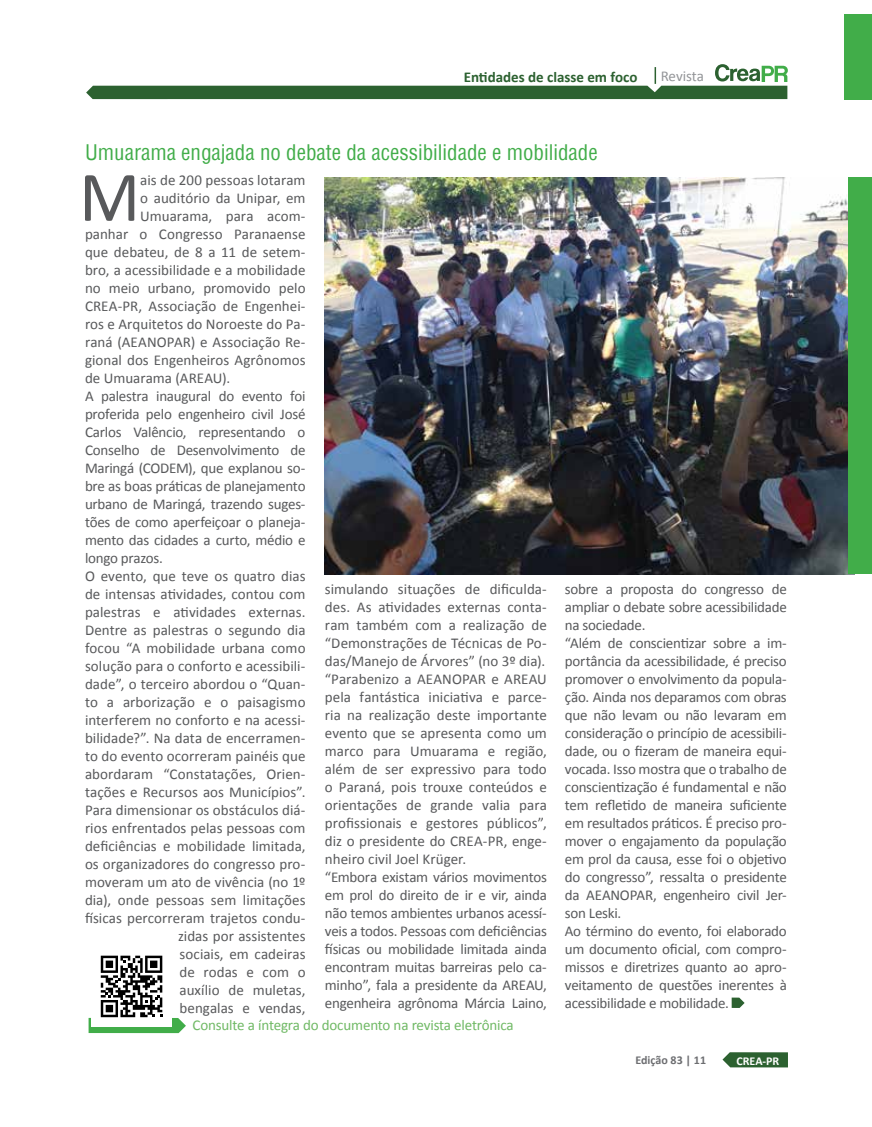
<style>
.page{position:relative;width:872px;height:1127px;background:#fff}
.page>*{position:absolute;margin:0;border:0;box-sizing:border-box;transform-origin:0 0}
.t1{font:71.7px "Calibri";color:#58595b}
.t2{font:condensed 21px "Helvetica";color:#41ad49}
.t3{font:15px/18px "Calibri";color:#58595b}
.t4{font:15px "Calibri";letter-spacing:-.02em;color:#58595b}
.t5{font:15px "Calibri";letter-spacing:-.01em;color:#70b965}
.t6{font:700 15px "Calibri";color:#2c6130}
.t7{font:15px "Calibri";letter-spacing:-.01em;color:#939598}
.t8{font:700 12px "Calibri";color:#6d6e71}
.t9{font:700 12px "Calibri";color:#fff}
</style>
<div class="page">
<svg style="left:722px;top:1052px;width:66px;height:15px"></svg>
<svg style="left:731px;top:997px;width:13px;height:11px"></svg>
<svg style="left:89px;top:955px;width:97px;height:78px"></svg>
<img style="left:325px;top:178px;width:523px;height:396px">
<div style="left:844px;top:14px;width:28px;height:85px;background:#41ad49"></div>
<svg style="left:86px;top:64px;width:702px;height:35px"></svg>
<div style="left:848px;top:178px;width:24px;height:396px;background:#41ad49"></div>
<p class="t6" style="left:464px;top:67px;width:175px">Entidades de classe em foco</p>
<p class="t7" style="left:660px;top:67px;width:45px">Revista</p>
<h2 class="t2" style="left:85px;top:139px;width:514px">Umuarama engajada no debate da acessibilidade e mobilidade</h2>
<h1 class="t1" style="left:79px;top:152px;width:63px">M</h1>
<p class="t3" style="left:140px;top:170px;width:167px">ais de 200 pessoas lotaram</p>
<p class="t3" style="left:140px;top:188px;width:167px">o auditório da Unipar, em</p>
<p class="t3" style="left:140px;top:206px;width:167px">Umuarama, para acom-</p>
<p class="t3" style="left:85px;top:224px;width:222px">panhar o Congresso Paranaense</p>
<p class="t3" style="left:85px;top:242px;width:222px">que debateu, de 8 a 11 de setem-</p>
<p class="t3" style="left:85px;top:260px;width:222px">bro, a acessibilidade e a mobilidade</p>
<p class="t3" style="left:85px;top:278px;width:222px">no meio urbano, promovido pelo</p>
<p class="t3" style="left:85px;top:296px;width:222px">CREA-PR, Associação de Engenhei-</p>
<p class="t3" style="left:85px;top:314px;width:222px">ros e Arquitetos do Noroeste do Pa-</p>
<p class="t3" style="left:85px;top:332px;width:222px">raná (AEANOPAR) e Associação Re-</p>
<p class="t3" style="left:85px;top:350px;width:222px">gional dos Engenheiros Agrônomos</p>
<p class="t3" style="left:85px;top:368px;width:147px">de Umuarama (AREAU).</p>
<p class="t4" style="left:85px;top:386px;width:222px">A palestra inaugural do evento foi</p>
<p class="t3" style="left:85px;top:404px;width:222px">proferida pelo engenheiro civil José</p>
<p class="t3" style="left:85px;top:422px;width:222px">Carlos Valêncio, representando o</p>
<p class="t3" style="left:85px;top:440px;width:222px">Conselho de Desenvolvimento de</p>
<p class="t3" style="left:85px;top:458px;width:222px">Maringá (CODEM), que explanou so-</p>
<p class="t4" style="left:85px;top:476px;width:222px">bre as boas práticas de planejamento</p>
<p class="t4" style="left:85px;top:494px;width:222px">urbano de Maringá, trazendo suges-</p>
<p class="t3" style="left:85px;top:512px;width:222px">tões de como aperfeiçoar o planeja-</p>
<p class="t4" style="left:85px;top:530px;width:222px">mento das cidades a curto, médio e</p>
<p class="t3" style="left:85px;top:548px;width:79px">longo prazos.</p>
<p class="t3" style="left:85px;top:566px;width:222px">O evento, que teve os quatro dias</p>
<p class="t3" style="left:85px;top:584px;width:222px">de intensas atividades, contou com</p>
<p class="t3" style="left:85px;top:602px;width:222px">palestras e atividades externas.</p>
<p class="t3" style="left:85px;top:620px;width:222px">Dentre as palestras o segundo dia</p>
<p class="t3" style="left:85px;top:638px;width:222px">focou “A mobilidade urbana como</p>
<p class="t3" style="left:85px;top:656px;width:222px">solução para o conforto e acessibili-</p>
<p class="t3" style="left:85px;top:674px;width:222px">dade”, o terceiro abordou o “Quan-</p>
<p class="t3" style="left:85px;top:692px;width:222px">to a arborização e o paisagismo</p>
<p class="t3" style="left:85px;top:710px;width:222px">interferem no conforto e na acessi-</p>
<p class="t3" style="left:85px;top:728px;width:222px">bilidade?”. Na data de encerramen-</p>
<p class="t3" style="left:85px;top:746px;width:222px">to do evento ocorreram painéis que</p>
<p class="t3" style="left:85px;top:764px;width:222px">abordaram “Constatações, Orien-</p>
<p class="t3" style="left:85px;top:782px;width:222px">tações e Recursos aos Municípios”.</p>
<p class="t3" style="left:85px;top:800px;width:222px">Para dimensionar os obstáculos diá-</p>
<p class="t3" style="left:85px;top:818px;width:222px">rios enfrentados pelas pessoas com</p>
<p class="t3" style="left:85px;top:836px;width:222px">deficiências e mobilidade limitada,</p>
<p class="t3" style="left:85px;top:854px;width:222px">os organizadores do congresso pro-</p>
<p class="t3" style="left:85px;top:872px;width:222px">moveram um ato de vivência (no 1º</p>
<p class="t3" style="left:85px;top:890px;width:222px">dia), onde pessoas sem limitações</p>
<p class="t3" style="left:85px;top:908px;width:222px">físicas percorreram trajetos condu-</p>
<p class="t3" style="left:178px;top:926px;width:129px">zidas por assistentes</p>
<p class="t3" style="left:179px;top:944px;width:128px">sociais, em cadeiras</p>
<p class="t3" style="left:179px;top:962px;width:127px">de rodas e com o</p>
<p class="t3" style="left:179px;top:980px;width:127px">auxílio de muletas,</p>
<p class="t3" style="left:179px;top:998px;width:128px">bengalas e vendas,</p>
<p class="t3" style="left:325px;top:579px;width:223px">simulando situações de dificulda&shy;des. As atividades externas conta&shy;ram também com a realização de “Demonstrações de Técnicas de Po&shy;das/Manejo de Árvores” (no 3º dia). “Parabenizo a AEANOPAR e AREAU pela fantástica iniciativa e parce&shy;ria na realização deste importante evento que se apresenta como um marco para Umuarama e região, além de ser expressivo para todo o Paraná, pois trouxe conteúdos e orientações de grande valia para profissionais e gestores públicos”, diz o presidente do CREA-PR, enge&shy;nheiro civil Joel Krüger.<br>“Embora existam vários movimentos em prol do direito de ir e vir, ainda não temos ambientes urbanos acessí&shy;veis a todos. Pessoas com deficiências físicas ou mobilidade limitada ainda encontram muitas barreiras pelo ca&shy;minho”, fala a presidente da AREAU, engenheira agrônoma Márcia Laino,</p>
<p class="t3" style="left:565px;top:579px;width:223px">sobre a proposta do congresso de ampliar o debate sobre acessibilidade na sociedade.<br>“Além de conscientizar sobre a im&shy;portância da acessibilidade, é preciso promover o envolvimento da popula&shy;ção. Ainda nos deparamos com obras que não levam ou não levaram em consideração o princípio de acessibili&shy;dade, ou o fizeram de maneira equi&shy;vocada. Isso mostra que o trabalho de conscientização é fundamental e não tem refletido de maneira suficiente em resultados práticos. É preciso pro&shy;mover o engajamento da população em prol da causa, esse foi o objetivo do congresso”, ressalta o presidente da AEANOPAR, engenheiro civil Jer&shy;son Leski.<br>Ao término do evento, foi elaborado um documento oficial, com compro&shy;missos e diretrizes quanto ao apro&shy;veitamento de questões inerentes à acessibilidade e mobilidade.</p>
<p class="t5" style="left:192px;top:1015px;width:323px">Consulte a íntegra do documento na revista eletrônica</p>
<p class="t8" style="left:635px;top:1052px;width:72px">Edição 83 | 11</p>
<p class="t9" style="left:736px;top:1053px;width:44px">CREA-PR</p>
</div>
